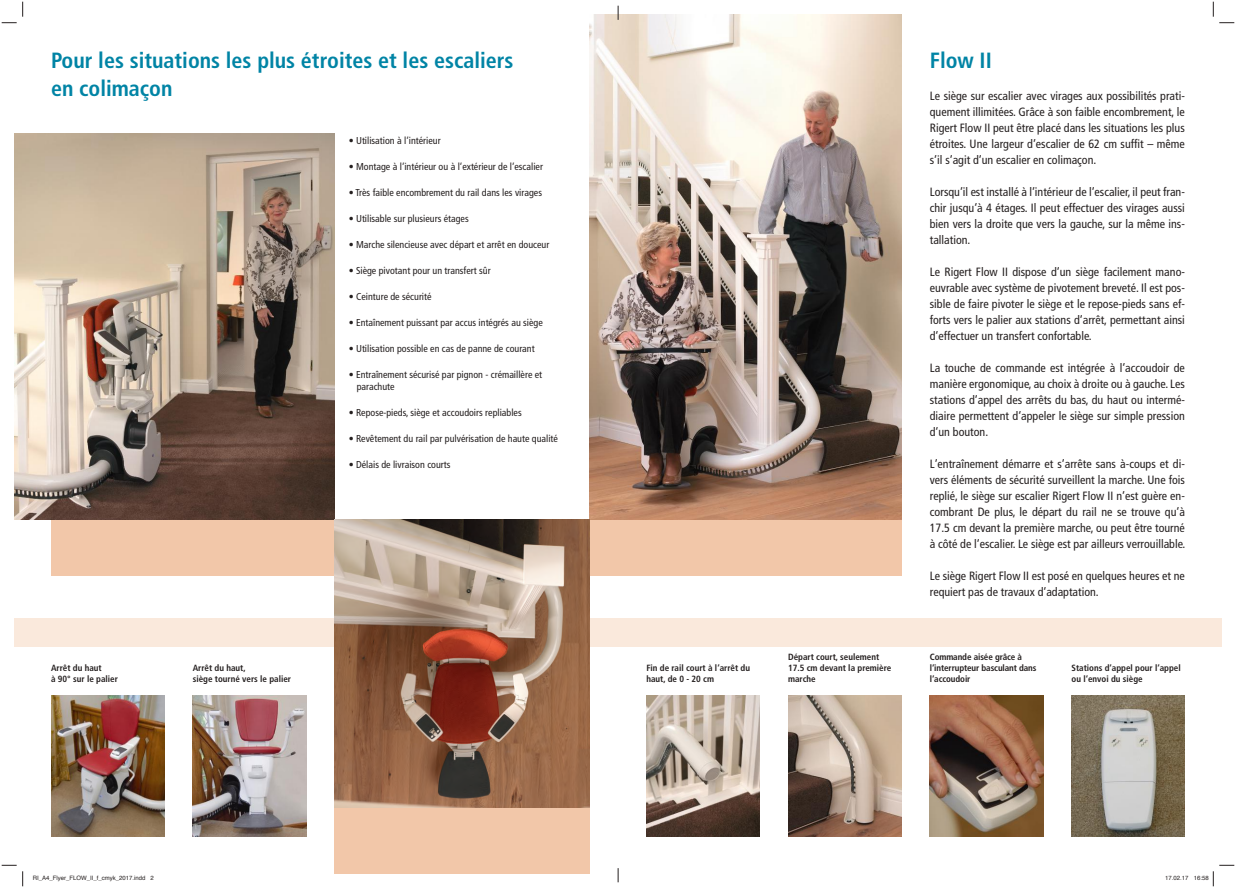
<style>
.page{position:relative;width:1236px;height:888px;background:#fff}
.page>*{position:absolute;margin:0;border:0;box-sizing:border-box;transform-origin:0 0}
.t1{font:700 condensed 22px/28px "Frutiger";color:#0084a5}
.t2{font:condensed 12px/16px "Frutiger";color:#241f1f;text-align:justify}
.t3{font:condensed 10px/12px "Frutiger";color:#241f1f}
.t4{font:700 condensed 9px/10.8px "Frutiger";color:#241f1f}
.t5{font:6px "Helvetica";color:#241f1f}
</style>
<div class="page">
<div style="left:51px;top:519px;width:850px;height:56px;background:#f2c7a9"></div>
<img style="left:590px;top:14px;width:311px;height:505px">
<div style="left:14px;top:618px;width:1208px;height:28px;background:#fae9dc"></div>
<img style="left:788px;top:695px;width:113px;height:141px">
<img style="left:646px;top:695px;width:114px;height:141px">
<img style="left:51px;top:695px;width:113px;height:141px">
<img style="left:930px;top:695px;width:113px;height:141px">
<img style="left:193px;top:695px;width:113px;height:141px">
<img style="left:1072px;top:695px;width:113px;height:141px">
<img style="left:14px;top:133px;width:320px;height:386px">
<img style="left:334px;top:519px;width:256px;height:289px">
<div style="left:334px;top:808px;width:256px;height:65px;background:#f2c7a9"></div>
<svg style="left:618px;top:6px;width:1px;height:14px"></svg>
<svg style="left:618px;top:868px;width:1px;height:14px"></svg>
<svg style="left:2px;top:864px;width:15px;height:1px"></svg>
<svg style="left:1219px;top:864px;width:15px;height:1px"></svg>
<svg style="left:2px;top:2px;width:22px;height:22px"></svg>
<svg style="left:22px;top:871px;width:2px;height:15px"></svg>
<svg style="left:1213px;top:2px;width:21px;height:22px"></svg>
<svg style="left:1212px;top:871px;width:2px;height:15px"></svg>
<h1 class="t1" style="left:51px;top:46px;width:464px">Pour les situations les plus étroites et les escaliers en colimaçon</h1>
<p class="t3" style="left:349px;top:134px;width:93px">• Utilisation à l‘intérieur</p>
<p class="t3" style="left:349px;top:160px;width:196px">• Montage à l‘intérieur ou à l‘extérieur de l‘escalier</p>
<p class="t3" style="left:349px;top:186px;width:195px">• Très faible encombrement du rail dans les virages</p>
<p class="t3" style="left:349px;top:212px;width:122px">• Utilisable sur plusieurs étages</p>
<p class="t3" style="left:349px;top:238px;width:202px">• Marche silencieuse avec départ et arrêt en douceur</p>
<p class="t3" style="left:349px;top:264px;width:143px">• Siège pivotant pour un transfert sûr</p>
<p class="t3" style="left:349px;top:290px;width:84px">• Ceinture de sécurité</p>
<p class="t3" style="left:349px;top:316px;width:196px">• Entaînement puissant par accus intégrés au siège</p>
<p class="t3" style="left:349px;top:342px;width:188px">• Utilisation possible en cas de panne de courant</p>
<p class="t3" style="left:357px;top:368px;width:187px;text-indent:-8px">• Entraînement sécurisé par pignon - crémaillère et parachute</p>
<p class="t3" style="left:349px;top:406px;width:175px">• Repose-pieds, siège et accoudoirs repliables</p>
<p class="t3" style="left:349px;top:432px;width:211px">• Revêtement du rail par pulvérisation de haute qualité</p>
<p class="t3" style="left:349px;top:458px;width:103px">• Délais de livraison courts</p>
<h1 class="t1" style="left:930px;top:46px;width:63px">Flow II</h1>
<p class="t2" style="left:930px;top:87px;width:257px">Le siège sur escalier avec virages aux possibilités prati&shy;quement illimitées. Grâce à son faible encombrement, le Rigert Flow II peut être placé dans les situations les plus étroites. Une largeur d‘escalier de 62 cm suffit – même s‘il s‘agit d‘un escalier en colimaçon.</p>
<p class="t2" style="left:930px;top:183px;width:257px">Lorsqu‘il est installé à l‘intérieur de l‘escalier, il peut fran&shy;chir jusqu‘à 4 étages. Il peut effectuer des virages aussi bien vers la droite que vers la gauche, sur la même ins&shy;tallation.</p>
<p class="t2" style="left:930px;top:263px;width:257px">Le Rigert Flow II dispose d‘un siège facilement mano&shy;euvrable avec système de pivotement breveté. Il est pos&shy;sible de faire pivoter le siège et le repose-pieds sans ef&shy;forts vers le palier aux stations d‘arrêt, permettant ainsi d‘effectuer un transfert confortable.</p>
<p class="t2" style="left:930px;top:359px;width:257px">La touche de commande est intégrée à l‘accoudoir de manière ergonomique, au choix à droite ou à gauche. Les stations d‘appel des arrêts du bas, du haut ou intermé&shy;diaire permettent d‘appeler le siège sur simple pression d‘un bouton.</p>
<p class="t2" style="left:930px;top:455px;width:257px">L‘entraînement démarre et s‘arrête sans à-coups et di&shy;vers éléments de sécurité surveillent la marche. Une fois replié, le siège sur escalier Rigert Flow II n‘est guère en&shy;combrant De plus, le départ du rail ne se trouve qu‘à 17.5 cm devant la première marche, ou peut être tourné à côté de l‘escalier. Le siège est par ailleurs verrouillable.</p>
<p class="t2" style="left:930px;top:567px;width:257px">Le siège Rigert Flow II est posé en quelques heures et ne requiert pas de travaux d‘adaptation.</p>
<p class="t4" style="left:51px;top:662px;width:68px">Arrêt du haut<br>à 90° sur le palier</p>
<p class="t4" style="left:193px;top:662px;width:100px">Arrêt du haut,<br>siège tourné vers le palier</p>
<p class="t4" style="left:646px;top:662px;width:105px">Fin de rail court à l‘arrêt du haut, de 0 - 20 cm</p>
<p class="t4" style="left:788px;top:651px;width:105px">Départ court, seulement<br>17.5 cm devant la première marche</p>
<p class="t4" style="left:930px;top:651px;width:108px">Commande aisée grâce à l‘interrupteur basculant dans l‘accoudoir</p>
<p class="t4" style="left:1072px;top:662px;width:111px">Stations d‘appel pour l‘appel ou l‘envoi du siège</p>
<p class="t5" style="left:33px;top:873px;width:123px">RI_A4_Flyer_FLOW_II_f_cmyk_2017.indd 2</p>
<p class="t5" style="left:1165px;top:873px;width:45px">17.02.17 16:58</p>
</div>
